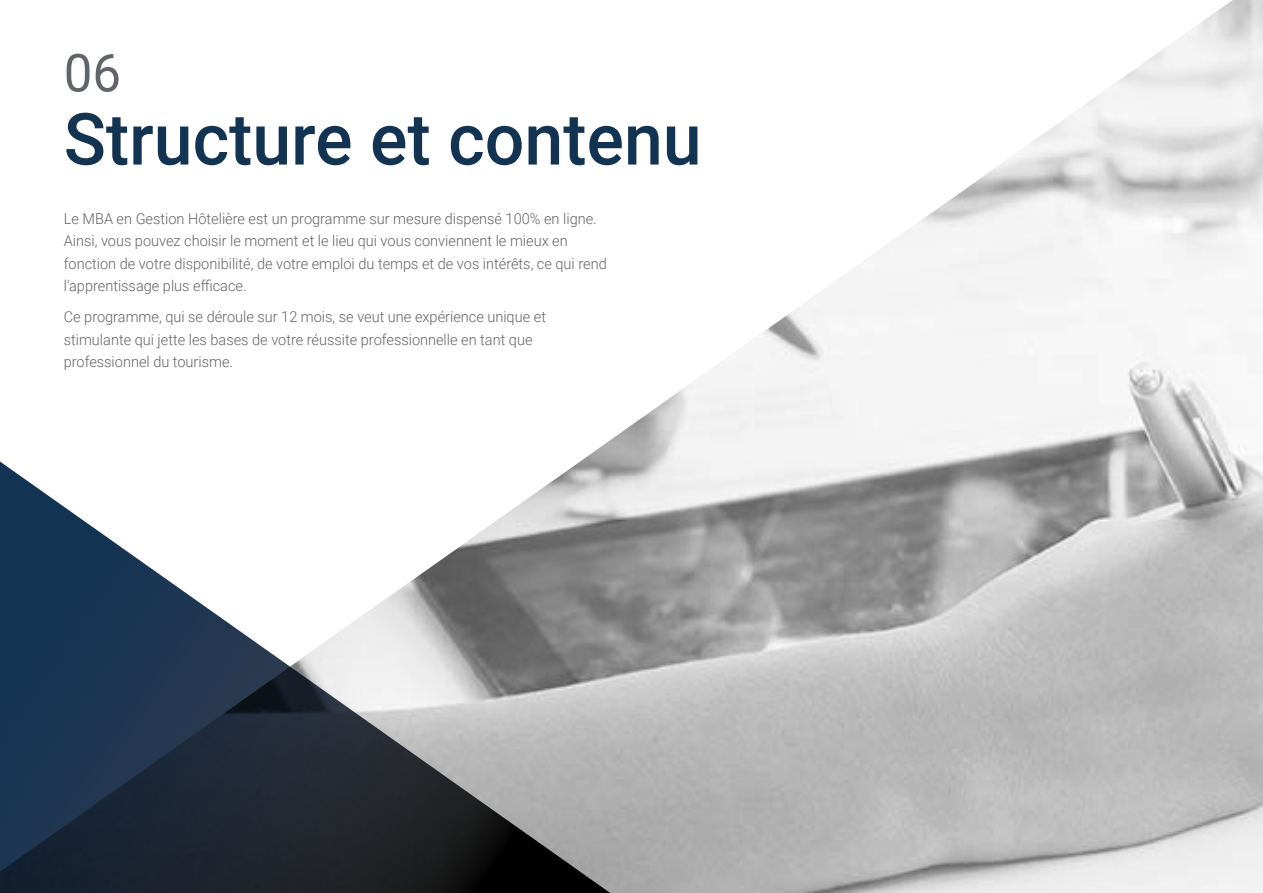
<style>
.page{position:relative;width:1263px;height:893px;background:#fff}
.page>*{position:absolute;margin:0;border:0;box-sizing:border-box;transform-origin:0 0}
.t1{font:500 72px "Roboto";color:#123352}
.t2{font:52.5px "Roboto";color:#61646a}
.t3{font:300 15px/22.5px "Roboto";color:#61646a}
</style>
<div class="page">
<img style="left:602px;top:0;width:661px;height:893px">
<svg style="left:0;top:446px;width:640px;height:447px"></svg>
<h2 class="t2" style="left:64px;top:36px;width:59px">06</h2>
<h1 class="t1" style="left:64px;top:89px;width:639px">Structure et contenu</h1>
<p class="t3" style="left:64px;top:207px;width:544px">Le MBA en Gestion Hôtelière est un programme sur mesure dispensé 100% en ligne.<br>Ainsi, vous pouvez choisir le moment et le lieu qui vous conviennent le mieux en fonction de votre disponibilité, de votre emploi du temps et de vos intérêts, ce qui rend l'apprentissage plus efficace.</p>
<p class="t3" style="left:64px;top:305px;width:484px">Ce programme, qui se déroule sur 12 mois, se veut une expérience unique et stimulante qui jette les bases de votre réussite professionnelle en tant que professionnel du tourisme.</p>
</div>
